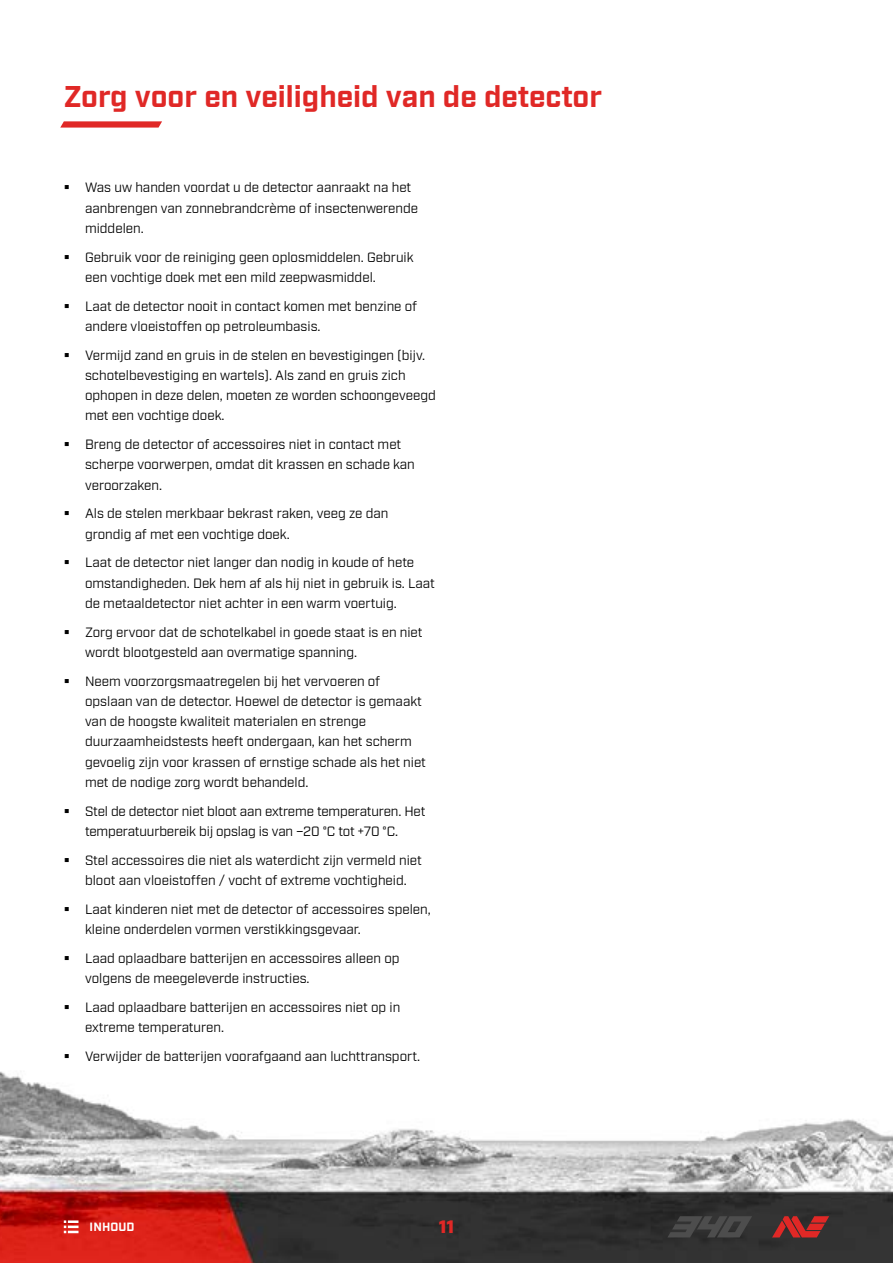
<style>
.page{position:relative;width:893px;height:1263px;background:#fff}
.page>*{position:absolute;margin:0;border:0;box-sizing:border-box;transform-origin:0 0}
.t1{font:700 30px "Industry";color:#e02826}
.t2{font:900 18px "Industry";color:#e02826}
.t3{font:13.5px/20.2px "Industry";color:#000}
.t4{font:700 12px "Industry";letter-spacing:.01em;color:#fff}
</style>
<div class="page">
<img style="left:0;top:1071px;width:893px;height:192px">
<svg style="left:64px;top:1220px;width:15px;height:13px"></svg>
<svg style="left:60px;top:121px;width:102px;height:7px"></svg>
<svg style="left:772px;top:1216px;width:57px;height:21px"></svg>
<svg style="left:667px;top:1216px;width:85px;height:21px;background:#414141"></svg>
<h1 class="t1" style="left:64px;top:79px;width:540px">Zorg voor en veiligheid van de detector</h1>
<p class="t3" style="left:85px;top:178px;width:335px">Was uw handen voordat u de detector aanraakt na het aanbrengen van zonnebrandcrème of insectenwerende middelen.</p>
<p class="t3" style="left:85px;top:247px;width:330px">Gebruik voor de reiniging geen oplosmiddelen. Gebruik een vochtige doek met een mild zeepwasmiddel.</p>
<p class="t3" style="left:85px;top:296px;width:334px">Laat de detector nooit in contact komen met benzine of andere vloeistoffen op petroleumbasis.</p>
<p class="t3" style="left:85px;top:345px;width:352px">Vermijd zand en gruis in de stelen en bevestigingen (bijv. schotelbevestiging en wartels). Als zand en gruis zich ophopen in deze delen, moeten ze worden schoongeveegd met een vochtige doek.</p>
<p class="t3" style="left:85px;top:435px;width:331px">Breng de detector of accessoires niet in contact met scherpe voorwerpen, omdat dit krassen en schade kan veroorzaken.</p>
<p class="t3" style="left:85px;top:504px;width:305px">Als de stelen merkbaar bekrast raken, veeg ze dan grondig af met een vochtige doek.</p>
<p class="t3" style="left:85px;top:553px;width:351px">Laat de detector niet langer dan nodig in koude of hete omstandigheden. Dek hem af als hij niet in gebruik is. Laat de metaaldetector niet achter in een warm voertuig.</p>
<p class="t3" style="left:85px;top:622px;width:339px">Zorg ervoor dat de schotelkabel in goede staat is en niet wordt blootgesteld aan overmatige spanning.</p>
<p class="t3" style="left:85px;top:671px;width:342px">Neem voorzorgsmaatregelen bij het vervoeren of opslaan van de detector. Hoewel de detector is gemaakt van de hoogste kwaliteit materialen en strenge duurzaamheidstests heeft ondergaan, kan het scherm gevoelig zijn voor krassen of ernstige schade als het niet met de nodige zorg wordt behandeld.</p>
<p class="t3" style="left:85px;top:801px;width:342px">Stel de detector niet bloot aan extreme temperaturen. Het temperatuurbereik bij opslag is van –20 °C tot +70 °C.</p>
<p class="t3" style="left:85px;top:850px;width:338px">Stel accessoires die niet als waterdicht zijn vermeld niet bloot aan vloeistoffen / vocht of extreme vochtigheid.</p>
<p class="t3" style="left:85px;top:899px;width:347px">Laat kinderen niet met de detector of accessoires spelen, kleine onderdelen vormen verstikkingsgevaar.</p>
<p class="t3" style="left:85px;top:948px;width:316px">Laad oplaadbare batterijen en accessoires alleen op volgens de meegeleverde instructies.</p>
<p class="t3" style="left:85px;top:997px;width:317px">Laad oplaadbare batterijen en accessoires niet op in extreme temperaturen.</p>
<p class="t3" style="left:85px;top:1046px;width:335px">Verwijder de batterijen voorafgaand aan luchttransport.</p>
<p class="t4" style="left:90px;top:1220px;width:47px">INHOUD</p>
<h2 class="t2" style="left:439px;top:1216px;width:17px">11</h2>
</div>
